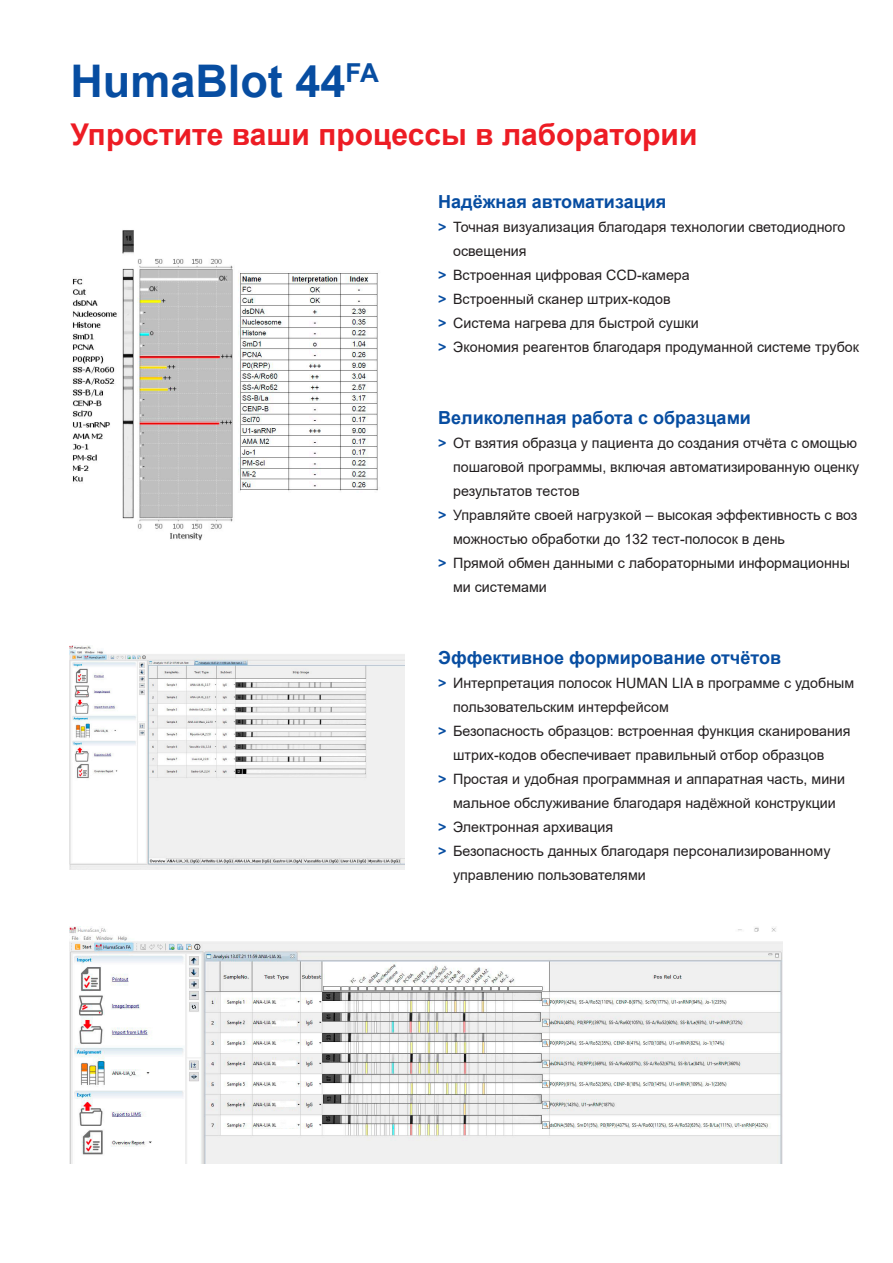
<style>
.page{position:relative;width:893px;height:1263px;background:#fff}
.page>*{position:absolute;margin:0;border:0;box-sizing:border-box;transform-origin:0 0}
.t1{font:700 45px "Arial";color:#074da1}
.t2{font:700 30px "Arial";color:#ed1c24}
.t3{font:700 18px "Arial";color:#074da1}
.t4{font:14.25px "Arial";color:#231f20}
.s1{font-weight:700;color:#074da1}
</style>
<div class="page">
<img style="left:72px;top:230px;width:306px;height:311px">
<img style="left:70px;top:645px;width:334px;height:224px">
<img style="left:69px;top:926px;width:714px;height:237px">
<h1 class="t1" style="left:70px;top:49px;width:310px">HumaBlot 44<sup>FA</sup></h1>
<h2 class="t2" style="left:70px;top:113px;width:629px">Упростите ваши процессы в лаборатории</h2>
<p class="t3" style="left:438px;top:189px;width:230px">Надёжная автоматизация</p>
<p class="t4" style="left:438px;top:217px;width:409px"><span class="s1">&gt;</span> Точная визуализация благодаря технологии светодиодного</p>
<p class="t4" style="left:453px;top:241px;width:75px">освещения</p>
<p class="t4" style="left:438px;top:265px;width:253px"><span class="s1">&gt;</span> Встроенная цифровая CCD-камера</p>
<p class="t4" style="left:438px;top:289px;width:234px"><span class="s1">&gt;</span> Встроенный сканер штрих-кодов</p>
<p class="t4" style="left:438px;top:313px;width:262px"><span class="s1">&gt;</span> Система нагрева для быстрой сушки</p>
<p class="t4" style="left:438px;top:337px;width:422px"><span class="s1">&gt;</span> Экономия реагентов благодаря продуманной системе трубок</p>
<p class="t3" style="left:438px;top:405px;width:314px">Великолепная работа с образцами</p>
<p class="t4" style="left:438px;top:433px;width:421px"><span class="s1">&gt;</span> От взятия образца у пациента до создания отчёта с омощью</p>
<p class="t4" style="left:453px;top:457px;width:408px">пошаговой программы, включая автоматизированную оценку</p>
<p class="t4" style="left:453px;top:481px;width:128px">результатов тестов</p>
<p class="t4" style="left:438px;top:505px;width:421px"><span class="s1">&gt;</span> Управляйте своей нагрузкой – высокая эффективность с воз</p>
<p class="t4" style="left:453px;top:529px;width:333px">можностью обработки до 132 тест-полосок в день</p>
<p class="t4" style="left:438px;top:553px;width:413px"><span class="s1">&gt;</span> Прямой обмен данными с лабораторными информационны</p>
<p class="t4" style="left:453px;top:577px;width:95px">ми системами</p>
<p class="t3" style="left:438px;top:645px;width:344px">Эффективное формирование отчётов</p>
<p class="t4" style="left:438px;top:673px;width:417px"><span class="s1">&gt;</span> Интерпретация полосок HUMAN LIA в программе с удобным</p>
<p class="t4" style="left:453px;top:697px;width:217px">пользовательским интерфейсом</p>
<p class="t4" style="left:438px;top:721px;width:414px"><span class="s1">&gt;</span> Безопасность образцов: встроенная функция сканирования</p>
<p class="t4" style="left:453px;top:745px;width:373px">штрих-кодов обеспечивает правильный отбор образцов</p>
<p class="t4" style="left:438px;top:769px;width:408px"><span class="s1">&gt;</span> Простая и удобная программная и аппаратная часть, мини</p>
<p class="t4" style="left:453px;top:793px;width:384px">мальное обслуживание благодаря надёжной конструкции</p>
<p class="t4" style="left:438px;top:817px;width:176px"><span class="s1">&gt;</span> Электронная архивация</p>
<p class="t4" style="left:438px;top:841px;width:394px"><span class="s1">&gt;</span> Безопасность данных благодаря персонализированному</p>
<p class="t4" style="left:453px;top:865px;width:194px">управлению пользователями</p>
</div>
